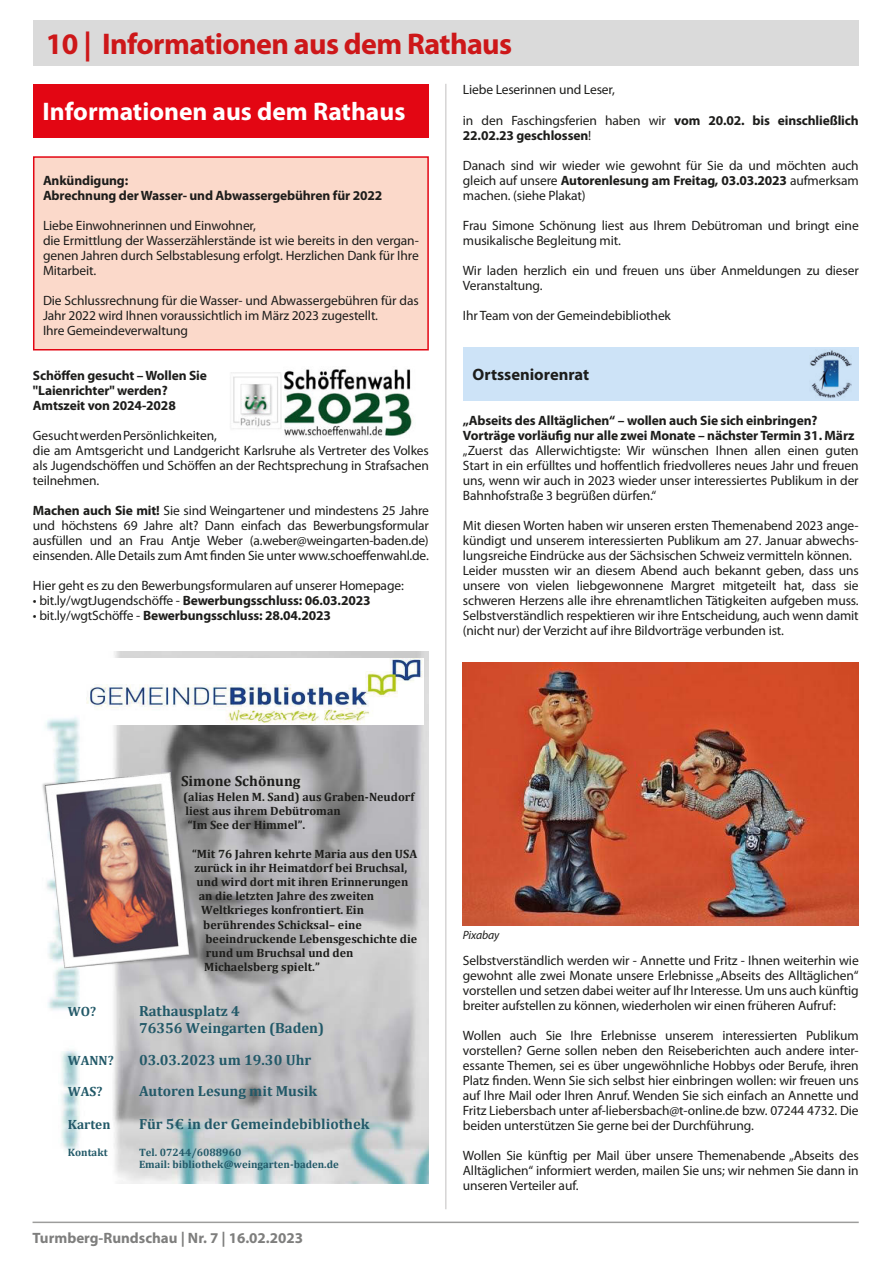
<style>
.page{position:relative;width:893px;height:1261px;background:#fff}
.page>*{position:absolute;margin:0;border:0;box-sizing:border-box;transform-origin:0 0}
.t1{font:700 30px "Myriad Pro";letter-spacing:-.02em;color:#cd1719}
.t2{font:700 25.5px "Myriad Pro";color:#fff}
.t3{font:700 16.5px "Myriad Pro";color:#1d1d1b}
.t4{font:700 15px "Myriad Pro";color:#7e7e7d}
.t5{font:700 14.7px/17.4px "Cambria";color:#225968}
.t6{font:700 14.7px "Cambria";color:#1d1d1b}
.Text{font:13.5px/15px "Myriad Pro";letter-spacing:-.01em;color:#1d1d1b;text-align:justify}
.Text-2{font:700 13.5px/15px "Myriad Pro";letter-spacing:-.01em;color:#1d1d1b}
.image_name{font:13.5px "Myriad Pro";letter-spacing:-.01em;color:#1d1d1b}
.t7{font:700 13.5px "Cambria";color:#225968}
.Roter_Infotext{font:700 13.5px "Myriad Pro";letter-spacing:-.01em;color:#1d1d1b}
.t8{font:700 12.15px/14.2px "Cambria";color:#1d1d1b}
.image_name-2{font:italic 12px "Myriad Pro";letter-spacing:-.01em;color:#1d1d1b}
.t9{font:700 10.65px/12.6px "Cambria";color:#225968}
.s1{font-weight:700}
.s2{font-weight:400}
</style>
<div class="page">
<hr style="left:33px;top:1221px;width:825px;height:2px;background:#9d9d9c">
<div style="left:33px;top:20px;width:825px;height:46px;background:#dadada"></div>
<img style="left:45px;top:652px;width:383px;height:531px">
<img style="left:87px;top:658px;width:336px;height:66px">
<img style="left:42px;top:766px;width:160px;height:210px">
<div style="left:33px;top:84px;width:395px;height:54px;background:#e30613"></div>
<div style="left:462px;top:347px;width:396px;height:54px;background:#cde3f7"></div>
<img style="left:810px;top:350px;width:41px;height:48px">
<img style="left:462px;top:662px;width:395px;height:263px">
<div style="left:34px;top:157px;width:394px;height:193px;background:#fbd9ca"></div>
<div style="left:33px;top:156px;width:395px;height:194px;border:2px solid #e30613"></div>
<hr style="left:445px;top:84px;width:1px;height:1125px;background:#c1c0c0">
<img style="left:230px;top:369px;width:183px;height:68px">
<p class="t1" style="left:46px;top:24px;width:468px">10 | Informationen aus dem Rathaus</p>
<p class="t2" style="left:43px;top:95px;width:364px">Informationen aus dem Rathaus</p>
<p class="Roter_Infotext" style="left:43px;top:172px;width:87px">Ankündigung:</p>
<p class="Text-2" style="left:43px;top:187px;width:340px">Abrechnung der Wasser- und Abwassergebühren für 2022</p>
<p class="Text" style="left:43px;top:218px;width:214px">Liebe Einwohnerinnen und Einwohner,</p>
<p class="Text" style="left:43px;top:233px;width:377px">die Ermittlung der Wasserzählerstände ist wie bereits in den vergan&shy;genen Jahren durch Selbstablesung erfolgt. Herzlichen Dank für Ihre Mitarbeit.</p>
<p class="Text" style="left:43px;top:293px;width:377px">Die Schlussrechnung für die Wasser- und Abwassergebühren für das<br>Jahr 2022 wird Ihnen voraussichtlich im März 2023 zugestellt.</p>
<p class="Text" style="left:43px;top:323px;width:146px">Ihre Gemeindeverwaltung</p>
<p class="Text-2" style="left:33px;top:367px;width:175px">Schöffen gesucht – Wollen Sie "Laienrichter" werden?</p>
<p class="Text-2" style="left:33px;top:397px;width:144px">Amtszeit von 2024-2028</p>
<p class="Text" style="left:33px;top:428px;width:397px;text-align:left">Gesucht werden Persönlichkeiten,<br>die am Amtsgericht und Landgericht Karlsruhe als Vertreter des Volkes als Jugendschöffen und Schöffen an der Rechtsprechung in Strafsachen teilnehmen.</p>
<p class="Text" style="left:33px;top:503px;width:397px"><span class="s1">Machen auch Sie mit!</span> Sie sind Weingartener und mindestens 25 Jahre und höchstens 69 Jahre alt? Dann einfach das Bewerbungsformular ausfüllen und an Frau Antje Weber (a.weber@weingarten-baden.de) einsenden. Alle Details zum Amt finden Sie unter www.schoeffenwahl.de.</p>
<p class="Text" style="left:33px;top:578px;width:372px">Hier geht es zu den Bewerbungsformularen auf unserer Homepage:</p>
<p class="Text-2" style="left:33px;top:592px;width:339px"><span class="s2">• bit.ly/wgtJugendschöffe -</span> Bewerbungsschluss: 06.03.2023</p>
<p class="Text-2" style="left:33px;top:607px;width:299px"><span class="s2">• bit.ly/wgtSchöffe -</span> Bewerbungsschluss: 28.04.2023</p>
<p class="image_name" style="left:462px;top:81px;width:153px">Liebe Leserinnen und Leser,</p>
<p class="Text-2" style="left:462px;top:112px;width:397px"><span class="s2">in den Faschingsferien haben wir</span> vom 20.02. bis einschließlich<br>22.02.23 geschlossen<span class="s2">!</span></p>
<p class="Text" style="left:462px;top:158px;width:397px">Danach sind wir wieder wie gewohnt für Sie da und möchten auch gleich auf unsere <span class="s1">Autorenlesung am Freitag, 03.03.2023</span> aufmerksam machen. (siehe Plakat)</p>
<p class="Text" style="left:462px;top:218px;width:397px">Frau Simone Schönung liest aus Ihrem Debütroman und bringt eine musikalische Begleitung mit.</p>
<p class="Text" style="left:462px;top:263px;width:397px">Wir laden herzlich ein und freuen uns über Anmeldungen zu dieser<br>Veranstaltung.</p>
<p class="Text" style="left:462px;top:308px;width:209px">Ihr Team von der Gemeindebibliothek</p>
<p class="t3" style="left:472px;top:364px;width:118px">Ortsseniorenrat</p>
<p class="Text-2" style="left:462px;top:412px;width:356px">„Abseits des Alltäglichen“ – wollen auch Sie sich einbringen?</p>
<p class="Text-2" style="left:462px;top:427px;width:393px">Vorträge vorläufig nur alle zwei Monate – nächster Termin 31. März</p>
<p class="Text" style="left:462px;top:443px;width:397px">„Zuerst das Allerwichtigste: Wir wünschen Ihnen allen einen guten Start in ein erfülltes und hoffentlich friedvolleres neues Jahr und freuen uns, wenn wir auch in 2023 wieder unser interessiertes Publikum in der Bahnhofstraße 3 begrüßen dürfen.“</p>
<p class="Text" style="left:462px;top:518px;width:397px">Mit diesen Worten haben wir unseren ersten Themenabend 2023 ange&shy;kündigt und unserem interessierten Publikum am 27. Januar abwechs&shy;lungsreiche Eindrücke aus der Sächsischen Schweiz vermitteln können.</p>
<p class="Text" style="left:462px;top:563px;width:397px">Leider mussten wir an diesem Abend auch bekannt geben, dass uns unsere von vielen liebgewonnene Margret mitgeteilt hat, dass sie schweren Herzens alle ihre ehrenamtlichen Tätigkeiten aufgeben muss.<br>Selbstverständlich respektieren wir ihre Entscheidung, auch wenn damit (nicht nur) der Verzicht auf ihre Bildvorträge verbunden ist.</p>
<p class="t6" style="left:181px;top:771px;width:121px">Simone Schönung</p>
<p class="t8" style="left:183px;top:789px;width:232px">(alias Helen M. Sand) aus Graben-Neudorf liest aus ihrem Debütroman<br>“Im See der Himmel”.</p>
<p class="t8" style="left:192px;top:846px;width:226px">“Mit 76 Jahren kehrte Maria aus den USA</p>
<p class="t8" style="left:194px;top:860px;width:214px">zurück in ihr Heimatdorf bei Bruchsal,</p>
<p class="t8" style="left:196px;top:874px;width:213px">und wird dort mit ihren Erinnerungen</p>
<p class="t8" style="left:199px;top:888px;width:177px">an die letzten Jahre des zweiten</p>
<p class="t8" style="left:201px;top:902px;width:164px">Weltkrieges konfrontiert. Ein</p>
<p class="t8" style="left:203px;top:917px;width:160px">berührendes Schicksal– eine</p>
<p class="t8" style="left:205px;top:931px;width:213px">beeindruckende Lebensgeschichte die</p>
<p class="t8" style="left:206px;top:945px;width:149px">rund um Bruchsal und den</p>
<p class="t8" style="left:204px;top:959px;width:117px">Michaelsberg spielt.”</p>
<p class="t7" style="left:68px;top:1002px;width:30px">WO?</p>
<p class="t5" style="left:139px;top:1002px;width:186px">Rathausplatz 4<br>76356 Weingarten (Baden)</p>
<p class="t7" style="left:68px;top:1051px;width:47px">WANN?</p>
<p class="t5" style="left:139px;top:1050px;width:174px">03.03.2023 um 19.30 Uhr</p>
<p class="t7" style="left:68px;top:1082px;width:36px">WAS?</p>
<p class="t5" style="left:139px;top:1082px;width:179px">Autoren Lesung mit Musik</p>
<p class="t7" style="left:68px;top:1115px;width:44px">Karten</p>
<p class="t5" style="left:139px;top:1115px;width:232px">Für 5€ in der Gemeindebibliothek</p>
<p class="t9" style="left:68px;top:1145px;width:41px">Kontakt</p>
<p class="t9" style="left:139px;top:1145px;width:201px">Tel. 07244/6088960<br>Email: bibliothek@weingarten-baden.de</p>
<p class="t4" style="left:33px;top:1228px;width:272px">Turmberg-Rundschau | Nr. 7 | 16.02.2023</p>
<p class="image_name-2" style="left:462px;top:927px;width:38px">Pixabay</p>
<p class="Text" style="left:462px;top:953px;width:397px">Selbstverständlich werden wir - Annette und Fritz - Ihnen weiterhin wie gewohnt alle zwei Monate unsere Erlebnisse „Abseits des Alltäglichen“ vorstellen und setzen dabei weiter auf Ihr Interesse. Um uns auch künftig breiter aufstellen zu können, wiederholen wir einen früheren Aufruf:</p>
<p class="Text" style="left:462px;top:1028px;width:397px">Wollen auch Sie Ihre Erlebnisse unserem interessierten Publikum vorstellen? Gerne sollen neben den Reiseberichten auch andere inter&shy;essante Themen, sei es über ungewöhnliche Hobbys oder Berufe, ihren Platz finden. Wenn Sie sich selbst hier einbringen wollen: wir freuen uns auf Ihre Mail oder Ihren Anruf. Wenden Sie sich einfach an Annette und Fritz Liebersbach unter af-liebersbach@t-online.de bzw. 07244 4732. Die beiden unterstützen Sie gerne bei der Durchführung.</p>
<p class="Text" style="left:462px;top:1148px;width:397px">Wollen Sie künftig per Mail über unsere Themenabende „Abseits des Alltäglichen“ informiert werden, mailen Sie uns; wir nehmen Sie dann in unseren Verteiler auf.</p>
</div>
